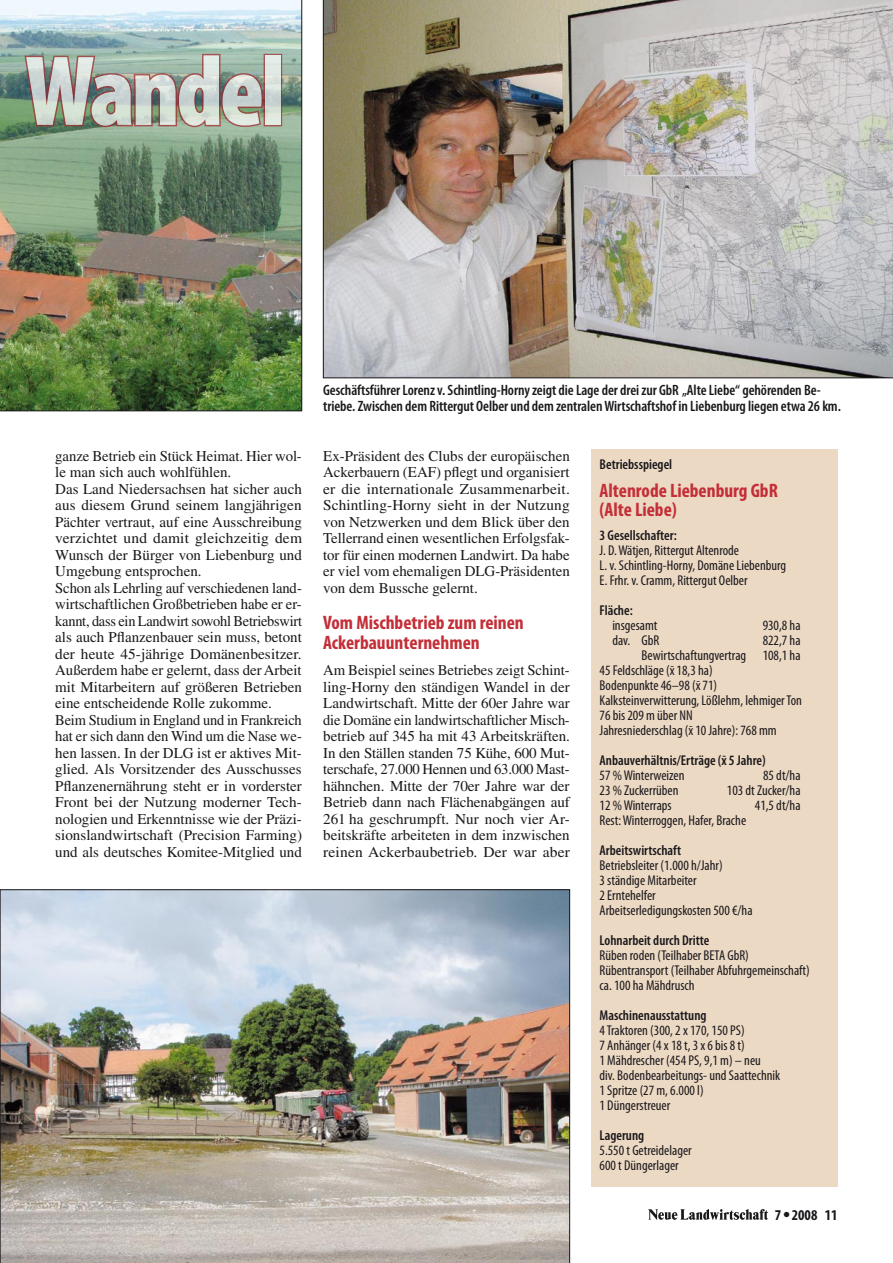
<style>
.page{position:relative;width:893px;height:1263px;background:#fff}
.page>*{position:absolute;margin:0;border:0;box-sizing:border-box;transform-origin:0 0}
.t1{font:900 condensed 100.5px "Myriad Pro";letter-spacing:-.035em;color:#fff}
.t2{font:700 condensed 19.5px/19.5px "Myriad Pro";color:#c32e37}
.t3{font:15px/16.5px "Times LT Std";color:#1a171b;text-align:justify}
.t4{font:600 condensed 15px/16.5px "Myriad Pro";letter-spacing:-.005em;color:#1a171b}
.t5{font:700 condensed 15px "Myriad Pro";color:#1a171b}
.t6{font:condensed 14.25px/15px "Myriad Pro";color:#1a171b}
.t7{font:600 condensed 14.25px "Myriad Pro";color:#1a171b}
</style>
<div class="page">
<svg style="left:648px;top:1209px;width:120px;height:11px"></svg>
<img style="left:323px;top:0;width:570px;height:378px">
<img style="left:0;top:0;width:302px;height:411px">
<img style="left:0;top:889px;width:570px;height:374px">
<div style="left:591px;top:449px;width:247px;height:738px;background:#ebd9c3"></div>
<img style="left:23px;top:52px;width:242px;height:77px">
<div style="left:264px;top:54px;width:18px;height:72px;border:3px solid #a3282e"></div>
<h1 class="t1" style="left:25px;top:27px;width:261px">Wandel</h1>
<p class="t4" style="left:323px;top:381px;width:519px">Geschäftsführer Lorenz v. Schintling-Horny zeigt die Lage der drei zur GbR „Alte Liebe“ gehörenden Be&shy;triebe. Zwischen dem Rittergut Oelber und dem zentralen Wirtschaftshof in Liebenburg liegen etwa 26 km.</p>
<p class="t3" style="left:55px;top:447px;width:248px;text-align:left">ganze Betrieb ein Stück Heimat. Hier wol&shy;le man sich auch wohlfühlen.<br>Das Land Niedersachsen hat sicher auch aus diesem Grund seinem langjährigen Pächter vertraut, auf eine Ausschreibung verzichtet und damit gleichzeitig dem Wunsch der Bürger von Liebenburg und Umgebung entsprochen.<br>Schon als Lehrling auf verschiedenen land&shy;wirtschaftlichen Großbetrieben habe er er&shy;kannt, dass ein Landwirt sowohl Betriebswirt als auch Pflanzenbauer sein muss, betont der heute 45-jährige Domänenbesitzer.<br>Außerdem habe er gelernt, dass der Arbeit mit Mitarbeitern auf größeren Betrieben eine entscheidende Rolle zukomme.<br>Beim Studium in England und in Frankreich hat er sich dann den Wind um die Nase we&shy;hen lassen. In der DLG ist er aktives Mit&shy;glied. Als Vorsitzender des Ausschusses Pflanzenernährung steht er in vorderster Front bei der Nutzung moderner Tech&shy;nologien und Erkenntnisse wie der Präzi&shy;sionslandwirtschaft (Precision Farming) und als deutsches Komitee-Mitglied und</p>
<p class="t3" style="left:323px;top:447px;width:248px">Ex-Präsident des Clubs der europäischen Ackerbauern (EAF) pflegt und organisiert er die internationale Zusammenarbeit.<br>Schintling-Horny sieht in der Nutzung von Netzwerken und dem Blick über den Tellerrand einen wesentlichen Erfolgsfak&shy;tor für einen modernen Landwirt. Da habe er viel vom ehemaligen DLG-Präsidenten von dem Bussche gelernt.</p>
<h2 class="t2" style="left:323px;top:612px;width:202px">Vom Mischbetrieb zum reinen<br>Ackerbauunternehmen</h2>
<p class="t3" style="left:323px;top:662px;width:248px">Am Beispiel seines Betriebes zeigt Schint&shy;ling-Horny den ständigen Wandel in der Landwirtschaft. Mitte der 60er Jahre war die Domäne ein landwirtschaftlicher Misch&shy;betrieb auf 345 ha mit 43 Arbeitskräften.<br>In den Ställen standen 75 Kühe, 600 Mut&shy;terschafe, 27.000 Hennen und 63.000 Mast&shy;hähnchen. Mitte der 70er Jahre war der Betrieb dann nach Flächenabgängen auf 261 ha geschrumpft. Nur noch vier Ar&shy;beitskräfte arbeiteten in dem inzwischen reinen Ackerbaubetrieb. Der war aber</p>
<p class="t7" style="left:600px;top:455px;width:74px">Betriebsspiegel</p>
<h2 class="t2" style="left:600px;top:480px;width:180px">Altenrode Liebenburg GbR (Alte Liebe)</h2>
<p class="t7" style="left:600px;top:526px;width:79px">3 Gesellschafter:</p>
<p class="t6" style="left:600px;top:542px;width:188px">J. D. Wätjen, Rittergut Altenrode<br>L. v. Schintling-Horny, Domäne Liebenburg<br>E. Frhr. v. Cramm, Rittergut Oelber</p>
<p class="t7" style="left:600px;top:601px;width:35px">Fläche:</p>
<p class="t6" style="left:612px;top:617px;width:47px">insgesamt</p>
<p class="t6" style="left:763px;top:617px;width:39px">930,8 ha</p>
<p class="t6" style="left:612px;top:632px;width:49px">dav. GbR</p>
<p class="t6" style="left:763px;top:632px;width:39px">822,7 ha</p>
<p class="t6" style="left:642px;top:647px;width:161px">Bewirtschaftungvertrag 108,1 ha</p>
<p class="t6" style="left:600px;top:662px;width:115px">45 Feldschläge (xˉ 18,3 ha)</p>
<p class="t6" style="left:600px;top:677px;width:119px">Bodenpunkte 46–98 (xˉ 71)</p>
<p class="t6" style="left:600px;top:692px;width:204px">Kalksteinverwitterung, Lößlehm, lehmiger Ton</p>
<p class="t6" style="left:600px;top:707px;width:95px">76 bis 209 m über NN</p>
<p class="t6" style="left:600px;top:722px;width:179px">Jahresniederschlag (xˉ 10 Jahre): 768 mm</p>
<p class="t7" style="left:600px;top:751px;width:168px">Anbauverhältnis/Erträge (xˉ 5 Jahre)</p>
<p class="t6" style="left:600px;top:767px;width:86px">57 % Winterweizen</p>
<p class="t6" style="left:763px;top:767px;width:39px">85 dt/ha</p>
<p class="t6" style="left:600px;top:782px;width:80px">23 % Zuckerrüben</p>
<p class="t6" style="left:727px;top:782px;width:75px">103 dt Zucker/ha</p>
<p class="t6" style="left:600px;top:797px;width:74px">12 % Winterraps</p>
<p class="t6" style="left:755px;top:797px;width:47px">41,5 dt/ha</p>
<p class="t6" style="left:600px;top:812px;width:148px">Rest: Winterroggen, Hafer, Brache</p>
<p class="t7" style="left:600px;top:841px;width:83px">Arbeitswirtschaft</p>
<p class="t6" style="left:600px;top:857px;width:155px">Betriebsleiter (1.000 h/Jahr)<br>3 ständige Mitarbeiter<br>2 Erntehelfer<br>Arbeitserledigungskosten 500 €/ha</p>
<p class="t7" style="left:600px;top:931px;width:111px">Lohnarbeit durch Dritte</p>
<p class="t6" style="left:600px;top:947px;width:212px">Rüben roden (Teilhaber BETA GbR)<br>Rübentransport (Teilhaber Abfuhrgemeinschaft) ca. 100 ha Mähdrusch</p>
<p class="t7" style="left:600px;top:1006px;width:109px">Maschinenausstattung</p>
<p class="t6" style="left:600px;top:1022px;width:182px">4 Traktoren (300, 2 x 170, 150 PS)<br>7 Anhänger (4 x 18 t, 3 x 6 bis 8 t)<br>1 Mähdrescher (454 PS, 9,1 m) – neu<br>div. Bodenbearbeitungs- und Saattechnik<br>1 Spritze (27 m, 6.000 l)<br>1 Düngerstreuer</p>
<p class="t7" style="left:600px;top:1126px;width:46px">Lagerung</p>
<p class="t6" style="left:600px;top:1142px;width:94px">5.550 t Getreidelager<br>600 t Düngerlager</p>
<p class="t5" style="left:775px;top:1205px;width:64px">7 2008 11</p>
</div>
